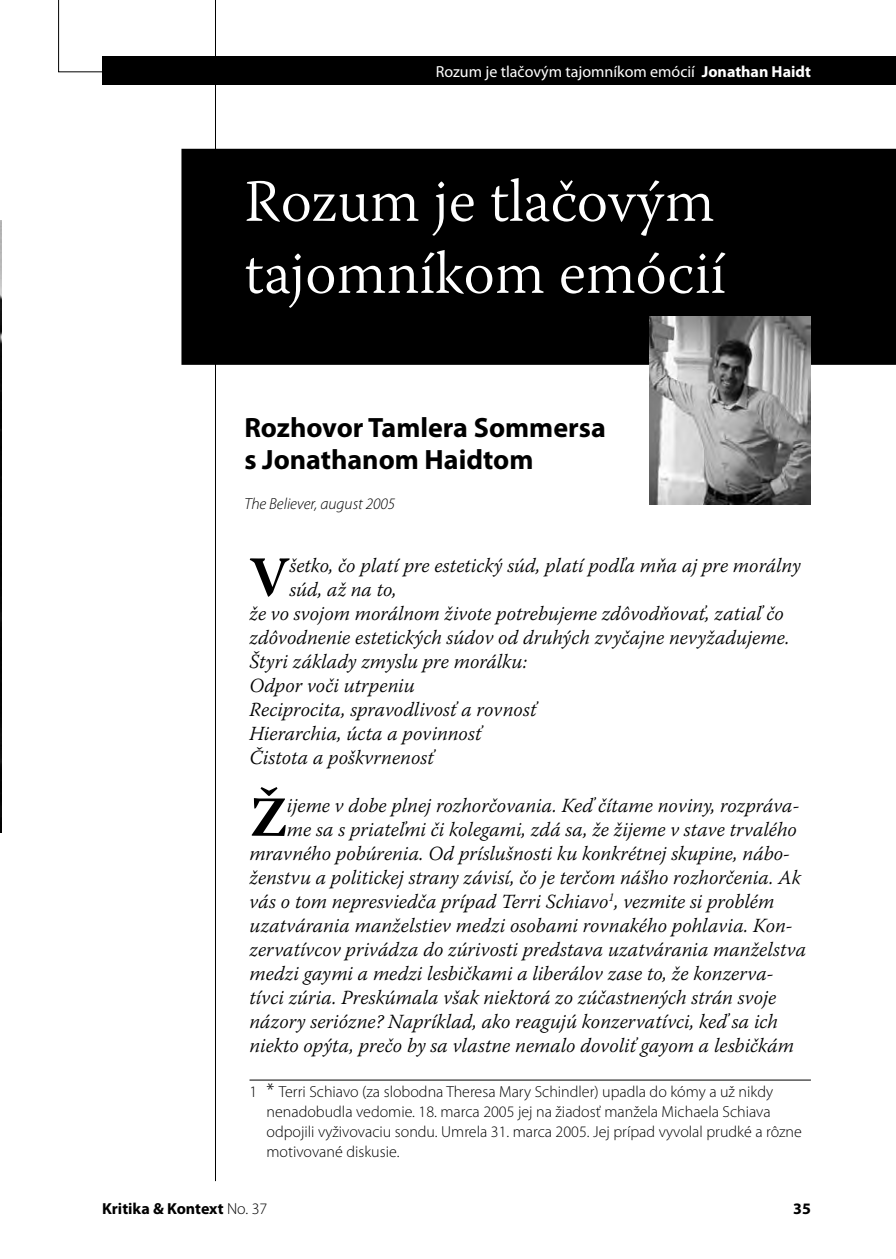
<style>
.page{position:relative;width:896px;height:1259px;background:#fff}
.page>*{position:absolute;margin:0;border:0;box-sizing:border-box;transform-origin:0 0}
.t1{font:300 60px/72px "Warnock Pro";color:#fff}
.t2{font:700 56.4px "Warnock Pro";color:#000}
.t3{font:700 28px/32px "Myriad Pro";color:#000}
.t4{font:italic 300 20px "Warnock Pro";color:#000}
.t5{font:300 16px/20px "Myriad Pro";color:#000}
.t6{font:16px "Myriad Pro";color:#fff}
.t7{font:700 16px "Myriad Pro";color:#000}
.t8{font:italic 300 16px "Myriad Pro";color:#000}
.s1{font-weight:700}
.s2{font-size:20px}
.s3{font-weight:300}
</style>
<div class="page">
<div style="left:102px;top:57px;width:794px;height:28px;background:#000"></div>
<svg style="left:58px;top:0;width:92px;height:73px"></svg>
<div style="left:182px;top:150px;width:713px;height:214px;background:#000"></div>
<div style="left:181px;top:149px;width:715px;height:216px;border:2px solid #000"></div>
<hr style="left:249px;top:1079px;width:562px;height:1px;background:#000">
<img style="left:0;top:221px;width:2px;height:611px">
<hr style="left:215px;top:0;width:1px;height:1181px;background:#000">
<img style="left:649px;top:317px;width:162px;height:187px">
<p class="t6" style="left:436px;top:62px;width:377px">Rozum je tlačovým tajomníkom emócií <span class="s1">Jonathan Haidt</span></p>
<h1 class="t1" style="left:244px;top:164px;width:483px">Rozum je tlačovým tajomníkom emócií</h1>
<h3 class="t3" style="left:244px;top:410px;width:363px">Rozhovor Tamlera Sommersa s Jonathanom Haidtom</h3>
<p class="t8" style="left:244px;top:494px;width:152px">The Believer, august 2005</p>
<h2 class="t2" style="left:249px;top:543px;width:41px">V</h2>
<p class="t4" style="left:289px;top:553px;width:513px">šetko, čo platí pre estetický súd, platí podľa mňa aj pre morálny</p>
<p class="t4" style="left:289px;top:577px;width:109px">súd, až na to,</p>
<p class="t4" style="left:249px;top:601px;width:536px">že vo svojom morálnom živote potrebujeme zdôvodňovať, zatiaľ čo</p>
<p class="t4" style="left:249px;top:625px;width:542px">zdôvodnenie estetických súdov od druhých zvyčajne nevyžadujeme.</p>
<p class="t4" style="left:249px;top:649px;width:279px">Štyri základy zmyslu pre morálku:</p>
<p class="t4" style="left:249px;top:673px;width:167px">Odpor voči utrpeniu</p>
<p class="t4" style="left:249px;top:697px;width:288px">Reciprocita, spravodlivosť a rovnosť</p>
<p class="t4" style="left:249px;top:721px;width:233px">Hierarchia, úcta a povinnosť</p>
<p class="t4" style="left:249px;top:745px;width:186px">Čistota a poškvrnenosť</p>
<h2 class="t2" style="left:249px;top:783px;width:39px">Ž</h2>
<p class="t4" style="left:287px;top:793px;width:514px">ijeme v dobe plnej rozhorčovania. Keď čítame noviny, rozpráva-</p>
<p class="t4" style="left:287px;top:817px;width:511px">me sa s priateľmi či kolegami, zdá sa, že žijeme v stave trvalého</p>
<p class="t4" style="left:249px;top:841px;width:542px">mravného pobúrenia. Od príslušnosti ku konkrétnej skupine, nábo-</p>
<p class="t4" style="left:249px;top:865px;width:553px">ženstvu a politickej strany závisí, čo je terčom nášho rozhorčenia. Ak</p>
<p class="t4" style="left:249px;top:889px;width:526px">vás o tom nepresviedča prípad Terri Schiavo<sup>1</sup>, vezmite si problém</p>
<p class="t4" style="left:249px;top:913px;width:545px">uzatvárania manželstiev medzi osobami rovnakého pohlavia. Kon-</p>
<p class="t4" style="left:249px;top:937px;width:558px">zervatívcov privádza do zúrivosti predstava uzatvárania manželstva</p>
<p class="t4" style="left:249px;top:961px;width:526px">medzi gaymi a medzi lesbičkami a liberálov zase to, že konzerva-</p>
<p class="t4" style="left:249px;top:985px;width:528px">tívci zúria. Preskúmala však niektorá zo zúčastnených strán svoje</p>
<p class="t4" style="left:249px;top:1009px;width:530px">názory seriózne? Napríklad, ako reagujú konzervatívci, keď sa ich</p>
<p class="t4" style="left:249px;top:1033px;width:546px">niekto opýta, prečo by sa vlastne nemalo dovoliť gayom a lesbičkám</p>
<p class="t5" style="left:266px;top:1081px;width:537px;text-indent:-17px">1 <span class="s2">*</span> Terri Schiavo (za slobodna Theresa Mary Schindler) upadla do kómy a už nikdy nenadobudla vedomie. 18. marca 2005 jej na žiadosť manžela Michaela Schiava odpojili vyživovaciu sondu. Umrela 31. marca 2005. Jej prípad vyvolal prudké a rôzne motivované diskusie.</p>
<p class="t7" style="left:102px;top:1197px;width:167px">Kritika &amp; Kontext <span class="s3">No. 37</span></p>
<p class="t7" style="left:793px;top:1197px;width:19px">35</p>
</div>
